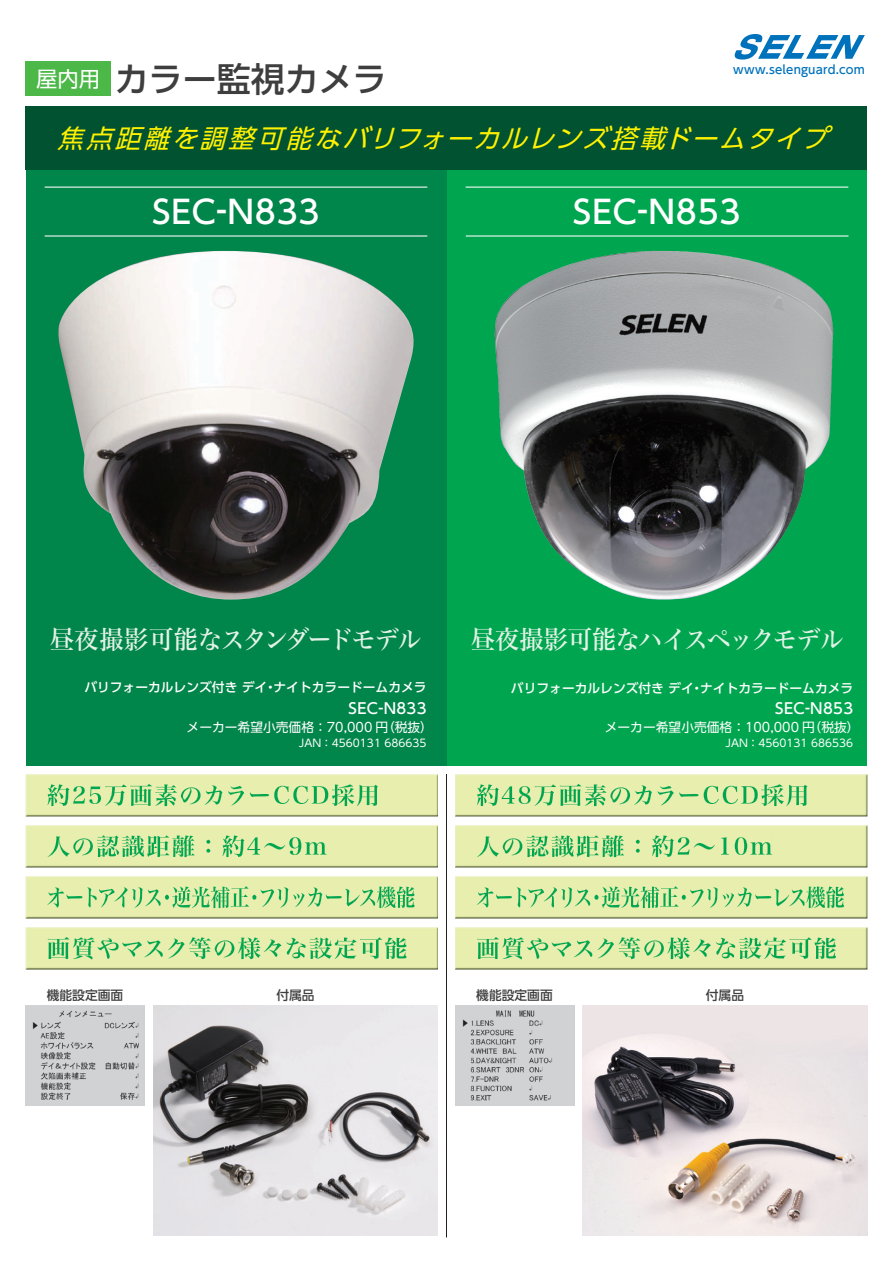
<style>
.page{position:relative;width:893px;height:1263px;background:#fff}
.page>*{position:absolute;margin:0;border:0;box-sizing:border-box;transform-origin:0 0}
.t1{font:500 34.05px "UD Shin Go Pro";color:#3e3e3f}
.t2{font:500 31.95px "UD Shin Go Pro";letter-spacing:.025em;color:#fff}
.t3{font:25.5px "Hira Min Std W5";letter-spacing:-.05em;color:#e3f2e7;scale:.95 1}
.t4{font:italic 25.5px "UD Shin Go Pro";color:#fff101}
.t5{font:500 14.85px "UD Shin Go Pro";letter-spacing:.025em;color:#fff}
.t6{font:500 12.75px "UD Shin Go Pro";color:#fff}
.t7{font:12.75px "UD Shin Go Pro";color:#fff}
.t8{font:500 12.75px "UD Shin Go Pro";color:#3e3e3f}
.t9{font:500 11.7px "UD Shin Go Pro";letter-spacing:.015em;color:#0072bc}
.t10{font:10.65px "UD Shin Go Pro";color:#fff}
.s1{font-weight:400;font-size:21.3px;color:#fff}
</style>
<div class="page">
<img style="left:153px;top:1006px;width:285px;height:229px">
<svg style="left:446px;top:170px;width:421px;height:595px;background:#2e9560"></svg>
<div style="left:26px;top:106px;width:420px;height:659px;background:#00854a"></div>
<svg style="left:734px;top:34px;width:131px;height:26px"></svg>
<div style="left:26px;top:62px;width:85px;height:34px;background:#4cb848"></div>
<img style="left:26px;top:774px;width:412px;height:42px">
<img style="left:47px;top:784px;width:331px;height:22px">
<img style="left:455px;top:774px;width:412px;height:42px">
<img style="left:477px;top:784px;width:330px;height:22px">
<img style="left:26px;top:825px;width:412px;height:42px">
<img style="left:48px;top:835px;width:279px;height:22px">
<img style="left:455px;top:825px;width:412px;height:42px">
<img style="left:477px;top:835px;width:295px;height:22px">
<img style="left:26px;top:876px;width:412px;height:42px">
<img style="left:47px;top:886px;width:368px;height:22px">
<img style="left:455px;top:876px;width:412px;height:42px">
<img style="left:477px;top:886px;width:367px;height:22px">
<img style="left:455px;top:927px;width:412px;height:42px">
<img style="left:477px;top:937px;width:359px;height:22px">
<img style="left:26px;top:927px;width:412px;height:42px">
<img style="left:48px;top:937px;width:359px;height:22px">
<div style="left:26px;top:106px;width:841px;height:64px;background:#015230"></div>
<hr style="left:45px;top:235px;width:382px;height:2px;background:#fff">
<hr style="left:45px;top:187px;width:382px;height:1px;background:#fff">
<hr style="left:466px;top:235px;width:382px;height:2px;background:#fff">
<hr style="left:466px;top:187px;width:382px;height:1px;background:#fff">
<hr style="left:446px;top:774px;width:1px;height:463px;background:#231f20">
<img style="left:455px;top:1006px;width:119px;height:99px">
<img style="left:26px;top:1006px;width:119px;height:99px">
<img style="left:58px;top:251px;width:356px;height:349px">
<img style="left:502px;top:251px;width:152px;height:55px">
<img style="left:583px;top:1006px;width:284px;height:229px">
<h1 class="t1" style="left:36px;top:51px;width:352px"><span class="s1">屋内用</span> カラー監視カメラ</h1>
<p class="t9" style="left:733px;top:60px;width:133px">www.selenguard.com</p>
<h3 class="t4" style="left:57px;top:118px;width:782px">焦点距離を調整可能なバリフォーカルレンズ搭載ドームタイプ</h3>
<h2 class="t2" style="left:152px;top:186px;width:169px">SEC-N833</h2>
<h2 class="t2" style="left:573px;top:186px;width:169px">SEC-N853</h2>
<h3 class="t3" style="left:50px;top:621px;width:393px">昼夜撮影可能なスタンダードモデル</h3>
<h3 class="t3" style="left:471px;top:621px;width:394px">昼夜撮影可能なハイスペックモデル</h3>
<p class="t6" style="left:84px;top:676px;width:344px">バリフォーカルレンズ付き デイ・ナイトカラードームカメラ</p>
<p class="t5" style="left:349px;top:696px;width:80px">SEC-N833</p>
<p class="t7" style="left:187px;top:717px;width:248px">メーカー希望小売価格：70,000 円（税抜）</p>
<p class="t10" style="left:299px;top:734px;width:129px">JAN：4560131 686635</p>
<p class="t6" style="left:511px;top:677px;width:344px">バリフォーカルレンズ付き デイ・ナイトカラードームカメラ</p>
<p class="t5" style="left:775px;top:696px;width:80px">SEC-N853</p>
<p class="t7" style="left:605px;top:717px;width:256px">メーカー希望小売価格：100,000 円（税抜）</p>
<p class="t10" style="left:726px;top:734px;width:129px">JAN：4560131 686536</p>
<p class="t8" style="left:47px;top:985px;width:78px">機能設定画面</p>
<p class="t8" style="left:276px;top:985px;width:40px">付属品</p>
<p class="t8" style="left:476px;top:985px;width:78px">機能設定画面</p>
<p class="t8" style="left:706px;top:985px;width:40px">付属品</p>
</div>
